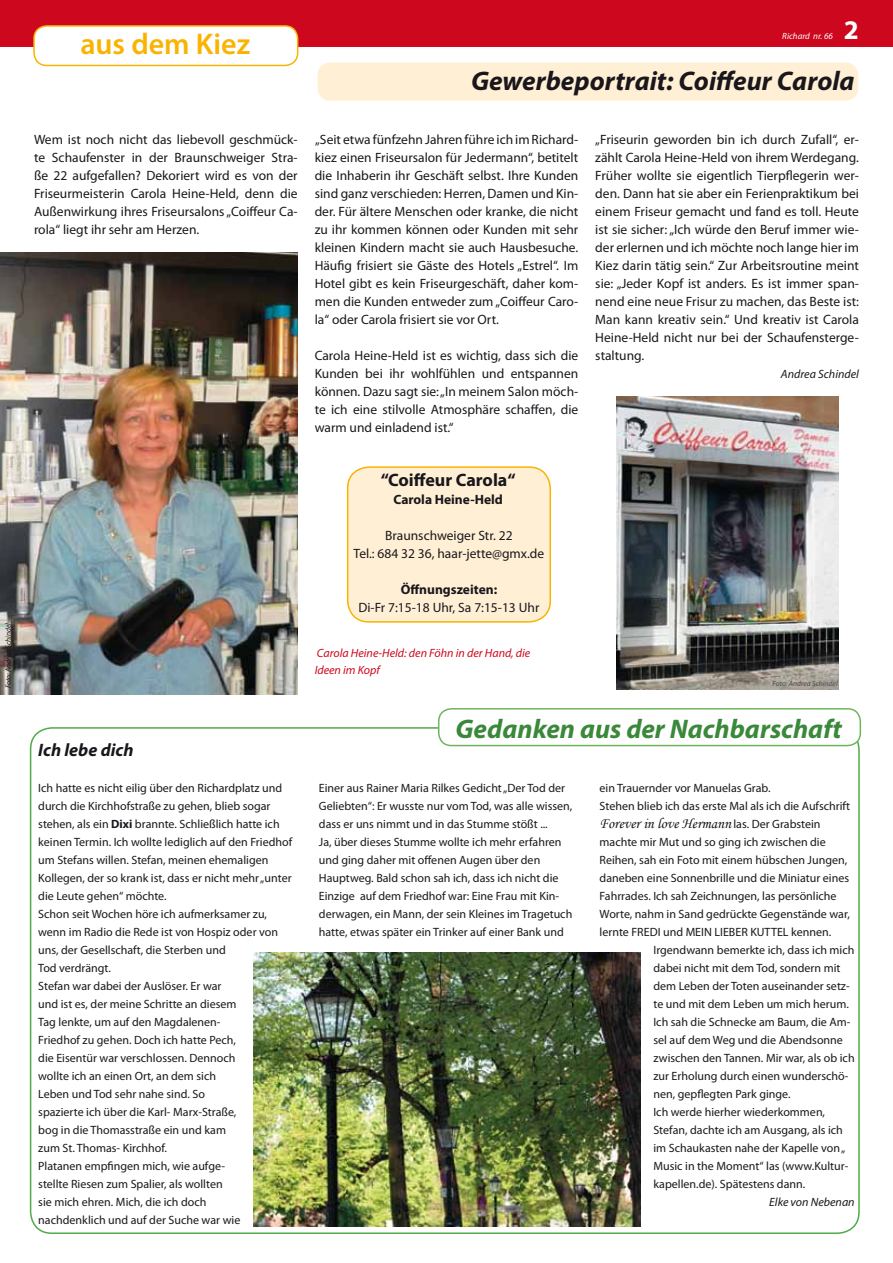
<style>
.page{position:relative;width:893px;height:1263px;background:#fff}
.page>*{position:absolute;margin:0;border:0;box-sizing:border-box;transform-origin:0 0}
.t1{font:600 30px "Myriad Pro";color:#f9b300}
.t2{font:italic 700 27px "Myriad Pro";color:#1a171c}
.t3{font:italic 700 27px "Myriad Pro";color:#3a883a}
.t4{font:700 27px "Myriad Pro";color:#fff}
.t5{font:700 18px "Myriad Pro";color:#1a171c}
.t6{font:italic 700 18px "Myriad Pro";color:#1a171c}
.t7{font:15px "Monotype Corsiva";color:#1a171c}
.t8{font:13.5px/18px "Myriad Pro";color:#1a171c;text-align:justify}
.t9{font:700 13.5px "Myriad Pro";color:#1a171c}
.t10{font:12px/18px "Myriad Pro";color:#1a171c}
.t11{font:italic 12px/16.5px "Myriad Pro";color:#cd071e}
.t12{font:italic 12px "Myriad Pro";color:#1a171c}
.t13{font:italic 9px "Myriad Pro";color:#fff}
.t14{font:italic 7.5px "Myriad Pro";color:#1a171c}
.t15{font:italic 7.5px "Myriad Pro";color:#4b4b4d}
.s1{font-weight:700}
.s2{font-family:"Myriad Pro";font-size:12px}
</style>
<div class="page">
<div style="left:0;top:0;width:893px;height:47px;background:#cd071e"></div>
<div style="left:34px;top:26px;width:264px;height:39px;background:#fff;border-radius:13px"></div>
<div style="left:33px;top:25px;width:265px;height:41px;border:2px solid #f9b300;border-radius:13px"></div>
<div style="left:438px;top:708px;width:423px;height:38px;border:2px solid #6eb55e;border-radius:13px"></div>
<div style="left:318px;top:63px;width:540px;height:38px;background:#fff0d5;border-radius:13px"></div>
<div style="left:348px;top:467px;width:202px;height:155px;background:#fff0d5;border-radius:21px"></div>
<div style="left:347px;top:466px;width:204px;height:157px;border:2px solid #f9b300;border-radius:21px"></div>
<img style="left:0;top:253px;width:298px;height:442px">
<img style="left:617px;top:397px;width:222px;height:292px">
<img style="left:254px;top:953px;width:387px;height:273px">
<p class="t14" style="left:4px;top:688px;width:67px;rotate:-90deg">Foto: Andrea Schindel</p>
<h1 class="t1" style="left:80px;top:25px;width:171px">aus dem Kiez</h1>
<p class="t13" style="left:782px;top:30px;width:52px">Richard nr. 66</p>
<h2 class="t4" style="left:844px;top:12px;width:16px">2</h2>
<h2 class="t2" style="left:471px;top:63px;width:385px">Gewerbeportrait: Coiffeur Carola</h2>
<p class="t8" style="left:34px;top:130px;width:265px">Wem ist noch nicht das liebevoll geschmück&shy;te Schaufenster in der Braunschweiger Stra&shy;ße 22 aufgefallen? Dekoriert wird es von der Friseurmeisterin Carola Heine-Held, denn die Außenwirkung ihres Friseursalons „Coiffeur Ca&shy;rola“ liegt ihr sehr am Herzen.</p>
<p class="t8" style="left:315px;top:130px;width:265px">„Seit etwa fünfzehn Jahren führe ich im Richard&shy;kiez einen Friseursalon für Jedermann“, betitelt die Inhaberin ihr Geschäft selbst. Ihre Kunden sind ganz verschieden: Herren, Damen und Kin&shy;der. Für ältere Menschen oder kranke, die nicht zu ihr kommen können oder Kunden mit sehr kleinen Kindern macht sie auch Hausbesuche.<br>Häufig frisiert sie Gäste des Hotels „Estrel“. Im Hotel gibt es kein Friseurgeschäft, daher kom&shy;men die Kunden entweder zum „Coiffeur Caro&shy;la“ oder Carola frisiert sie vor Ort.</p>
<p class="t8" style="left:315px;top:346px;width:265px">Carola Heine-Held ist es wichtig, dass sich die Kunden bei ihr wohlfühlen und entspannen können. Dazu sagt sie: „In meinem Salon möch&shy;te ich eine stilvolle Atmosphäre schaffen, die warm und einladend ist.“</p>
<h3 class="t5" style="left:381px;top:468px;width:136px">“Coiffeur Carola“</h3>
<p class="t9" style="left:393px;top:491px;width:111px">Carola Heine-Held</p>
<p class="t8" style="left:354px;top:526px;width:192px;text-align:center">Braunschweiger Str. 22<br>Tel.: 684 32 36, haar-jette@gmx.de</p>
<p class="t9" style="left:401px;top:581px;width:98px">Öffnungszeiten:</p>
<p class="t8" style="left:358px;top:598px;width:182px">Di-Fr 7:15-18 Uhr, Sa 7:15-13 Uhr</p>
<p class="t11" style="left:315px;top:645px;width:217px">Carola Heine-Held: den Föhn in der Hand, die<br>Ideen im Kopf</p>
<p class="t8" style="left:595px;top:130px;width:265px">„Friseurin geworden bin ich durch Zufall“, er&shy;zählt Carola Heine-Held von ihrem Werdegang.<br>Früher wollte sie eigentlich Tierpflegerin wer&shy;den. Dann hat sie aber ein Ferienpraktikum bei einem Friseur gemacht und fand es toll. Heute ist sie sicher: „Ich würde den Beruf immer wie&shy;der erlernen und ich möchte noch lange hier im Kiez darin tätig sein.“ Zur Arbeitsroutine meint sie: „Jeder Kopf ist anders. Es ist immer span&shy;nend eine neue Frisur zu machen, das Beste ist:<br>Man kann kreativ sein.“ Und kreativ ist Carola Heine-Held nicht nur bei der Schaufensterge&shy;staltung.</p>
<p class="t12" style="left:781px;top:367px;width:80px">Andrea Schindel</p>
<p class="t15" style="left:772px;top:679px;width:67px">Foto: Andrea Schindel</p>
<h2 class="t3" style="left:455px;top:711px;width:388px">Gedanken aus der Nachbarschaft</h2>
<h3 class="t6" style="left:38px;top:738px;width:97px">Ich lebe dich</h3>
<p class="t10" style="left:38px;top:779px;width:255px">Ich hatte es nicht eilig über den Richardplatz und durch die Kirchhofstraße zu gehen, blieb sogar stehen, als ein <span class="s1">Dixi</span> brannte. Schließlich hatte ich keinen Termin. Ich wollte lediglich auf den Friedhof um Stefans willen. Stefan, meinen ehemaligen Kollegen, der so krank ist, dass er nicht mehr „unter die Leute gehen“ möchte.<br>Schon seit Wochen höre ich aufmerksamer zu, wenn im Radio die Rede ist von Hospiz oder von uns, der Gesellschaft, die Sterben und<br>Tod verdrängt.<br>Stefan war dabei der Auslöser. Er war<br>und ist es, der meine Schritte an diesem<br>Tag lenkte, um auf den Magdalenen-<br>Friedhof zu gehen. Doch ich hatte Pech,<br>die Eisentür war verschlossen. Dennoch<br>wollte ich an einen Ort, an dem sich<br>Leben und Tod sehr nahe sind. So<br>spazierte ich über die Karl- Marx-Straße,<br>bog in die Thomasstraße ein und kam<br>zum St. Thomas- Kirchhof.<br>Platanen empfingen mich, wie aufge-<br>stellte Riesen zum Spalier, als wollten<br>sie mich ehren. Mich, die ich doch<br>nachdenklich und auf der Suche war wie</p>
<p class="t10" style="left:319px;top:779px;width:255px">Einer aus Rainer Maria Rilkes Gedicht „Der Tod der Geliebten“: Er wusste nur vom Tod, was alle wissen, dass er uns nimmt und in das Stumme stößt ...<br>Ja, über dieses Stumme wollte ich mehr erfahren und ging daher mit offenen Augen über den Hauptweg. Bald schon sah ich, dass ich nicht die Einzige auf dem Friedhof war: Eine Frau mit Kin&shy;derwagen, ein Mann, der sein Kleines im Tragetuch hatte, etwas später ein Trinker auf einer Bank und</p>
<p class="t10" style="left:600px;top:779px;width:252px">ein Trauernder vor Manuelas Grab.<br>Stehen blieb ich das erste Mal als ich die Aufschrift</p>
<p class="t7" style="left:600px;top:814px;width:223px">Forever in love Hermann <span class="s2">las. Der Grabstein</span></p>
<p class="t10" style="left:600px;top:833px;width:228px">machte mir Mut und so ging ich zwischen die</p>
<p class="t10" style="left:600px;top:851px;width:249px">Reihen, sah ein Foto mit einem hübschen Jungen,</p>
<p class="t10" style="left:600px;top:869px;width:251px">daneben eine Sonnenbrille und die Miniatur eines</p>
<p class="t10" style="left:600px;top:887px;width:239px">Fahrrades. Ich sah Zeichnungen, las persönliche</p>
<p class="t10" style="left:600px;top:905px;width:252px">Worte, nahm in Sand gedrückte Gegenstände war,</p>
<p class="t10" style="left:600px;top:923px;width:233px">lernte FREDI und MEIN LIEBER KUTTEL kennen.</p>
<p class="t10" style="left:653px;top:941px;width:203px">Irgendwann bemerkte ich, dass ich mich</p>
<p class="t10" style="left:653px;top:959px;width:189px">dabei nicht mit dem Tod, sondern mit</p>
<p class="t10" style="left:653px;top:977px;width:198px">dem Leben der Toten auseinander setz-</p>
<p class="t10" style="left:653px;top:995px;width:197px">te und mit dem Leben um mich herum.</p>
<p class="t10" style="left:653px;top:1013px;width:198px">Ich sah die Schnecke am Baum, die Am-</p>
<p class="t10" style="left:653px;top:1031px;width:191px">sel auf dem Weg und die Abendsonne</p>
<p class="t10" style="left:653px;top:1049px;width:203px">zwischen den Tannen. Mir war, als ob ich</p>
<p class="t10" style="left:653px;top:1067px;width:197px">zur Erholung durch einen wunderschö-</p>
<p class="t10" style="left:653px;top:1085px;width:139px">nen, gepflegten Park ginge.</p>
<p class="t10" style="left:653px;top:1103px;width:173px">Ich werde hierher wiederkommen,</p>
<p class="t10" style="left:653px;top:1121px;width:191px">Stefan, dachte ich am Ausgang, als ich</p>
<p class="t10" style="left:653px;top:1139px;width:194px">im Schaukasten nahe der Kapelle von „</p>
<p class="t10" style="left:653px;top:1157px;width:196px">Music in the Moment“ las (www.Kultur-</p>
<p class="t10" style="left:653px;top:1175px;width:153px">kapellen.de). Spätestens dann.</p>
<p class="t12" style="left:769px;top:1195px;width:87px">Elke von Nebenan</p>
</div>
